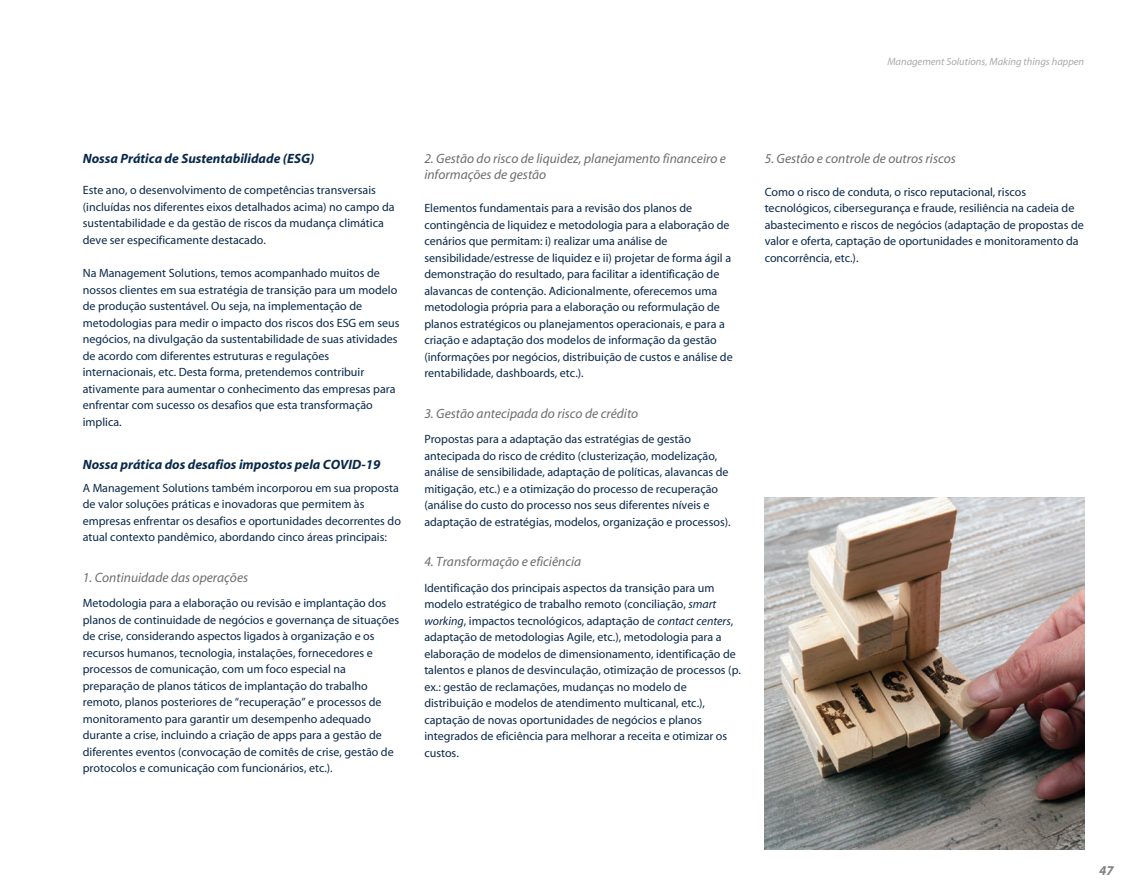
<style>
.page{position:relative;width:1148px;height:893px;background:#fff}
.page>*{position:absolute;margin:0;border:0;box-sizing:border-box;transform-origin:0 0}
.t1{font:italic 13.5px/16.5px "Myriad";color:#6c6d70}
.t2{font:italic 700 13.5px "Myriad";color:#0a294a}
.t3{font:italic 700 13.5px "Myriad";color:#808285}
.t4{font:12px/16.5px "Myriad";color:#0a294a}
.t5{font:italic 10.5px "Myriad";color:#a8a9ad}
.s1{font-style:italic}
</style>
<div class="page">
<img style="left:765px;top:498px;width:319px;height:351px">
<p class="t5" style="left:887px;top:57px;width:198px">Management Solutions, Making things happen</p>
<p class="t2" style="left:83px;top:151px;width:233px">Nossa Prática de Sustentabilidade (ESG)</p>
<p class="t4" style="left:83px;top:183px;width:313px">Este ano, o desenvolvimento de competências transversais (incluídas nos diferentes eixos detalhados acima) no campo da sustentabilidade e da gestão de riscos da mudança climática deve ser especificamente destacado.</p>
<p class="t4" style="left:83px;top:265px;width:318px">Na Management Solutions, temos acompanhado muitos de nossos clientes em sua estratégia de transição para um modelo de produção sustentável. Ou seja, na implementação de metodologias para medir o impacto dos riscos dos ESG em seus negócios, na divulgação da sustentabilidade de suas atividades de acordo com diferentes estruturas e regulações internacionais, etc. Desta forma, pretendemos contribuir ativamente para aumentar o conhecimento das empresas para enfrentar com sucesso os desafios que esta transformação implica.</p>
<p class="t2" style="left:83px;top:457px;width:299px">Nossa prática dos desafios impostos pela COVID-19</p>
<p class="t4" style="left:83px;top:480px;width:320px">A Management Solutions também incorporou em sua proposta de valor soluções práticas e inovadoras que permitem às empresas enfrentar os desafios e oportunidades decorrentes do atual contexto pandêmico, abordando cinco áreas principais:</p>
<p class="t1" style="left:83px;top:569px;width:167px">1. Continuidade das operações</p>
<p class="t4" style="left:83px;top:595px;width:318px">Metodologia para a elaboração ou revisão e implantação dos planos de continuidade de negócios e governança de situações de crise, considerando aspectos ligados à organização e os recursos humanos, tecnologia, instalações, fornecedores e processos de comunicação, com um foco especial na preparação de planos táticos de implantação do trabalho remoto, planos posteriores de “recuperação” e processos de monitoramento para garantir um desempenho adequado durante a crise, incluindo a criação de apps para a gestão de diferentes eventos (convocação de comitês de crise, gestão de protocolos e comunicação com funcionários, etc.).</p>
<p class="t1" style="left:424px;top:150px;width:303px">2. Gestão do risco de liquidez, planejamento financeiro e informações de gestão</p>
<p class="t4" style="left:424px;top:200px;width:310px">Elementos fundamentais para a revisão dos planos de contingência de liquidez e metodologia para a elaboração de cenários que permitam: i) realizar uma análise de sensibilidade/estresse de liquidez e ii) projetar de forma ágil a demonstração do resultado, para facilitar a identificação de alavancas de contenção. Adicionalmente, oferecemos uma metodologia própria para a elaboração ou reformulação de planos estratégicos ou planejamentos operacionais, e para a criação e adaptação dos modelos de informação da gestão (informações por negócios, distribuição de custos e análise de rentabilidade, dashboards, etc.).</p>
<p class="t1" style="left:424px;top:405px;width:215px">3. Gestão antecipada do risco de crédito</p>
<p class="t4" style="left:424px;top:431px;width:308px">Propostas para a adaptação das estratégias de gestão antecipada do risco de crédito (clusterização, modelização, análise de sensibilidade, adaptação de políticas, alavancas de mitigação, etc.) e a otimização do processo de recuperação (análise do custo do processo nos seus diferentes níveis e adaptação de estratégias, modelos, organização e processos).</p>
<p class="t1" style="left:424px;top:554px;width:158px">4. Transformação e eficiência</p>
<p class="t4" style="left:424px;top:580px;width:318px">Identificação dos principais aspectos da transição para um modelo estratégico de trabalho remoto (conciliação, <span class="s1">smart working</span>, impactos tecnológicos, adaptação de <span class="s1">contact centers</span>, adaptação de metodologias Agile, etc.), metodologia para a elaboração de modelos de dimensionamento, identificação de talentos e planos de desvinculação, otimização de processos (p. ex.: gestão de reclamações, mudanças no modelo de distribuição e modelos de atendimento multicanal, etc.), captação de novas oportunidades de negócios e planos integrados de eficiência para melhorar a receita e otimizar os custos.</p>
<p class="t1" style="left:765px;top:150px;width:193px">5. Gestão e controle de outros riscos</p>
<p class="t4" style="left:765px;top:184px;width:321px">Como o risco de conduta, o risco reputacional, riscos tecnológicos, cibersegurança e fraude, resiliência na cadeia de abastecimento e riscos de negócios (adaptação de propostas de valor e oferta, captação de oportunidades e monitoramento da concorrência, etc.).</p>
<p class="t3" style="left:1099px;top:863px;width:16px">47</p>
</div>
